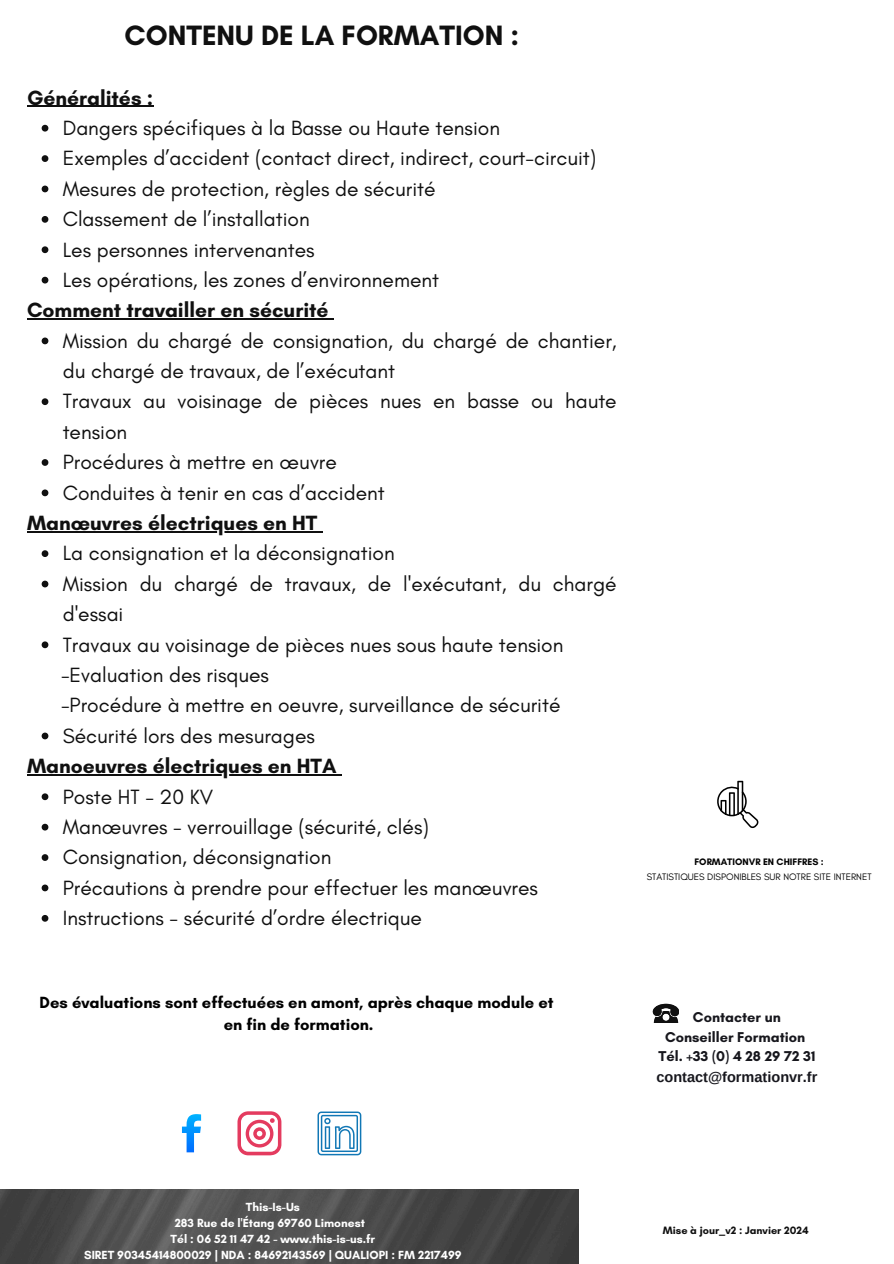
<style>
.page{position:relative;width:894px;height:1264px;background:#fff}
.page>*{position:absolute;margin:0;border:0;box-sizing:border-box;transform-origin:0 0}
.t1{font:700 28.5px "Glacial Indifference";color:#101010}
.t2{font:21px/30.3px "Glacial Indifference";color:#101010}
.t3{font:700 21px "Glacial Indifference";color:#101010}
.t4{font:700 16.5px/22.5px "Glacial Indifference";color:#000;text-align:center}
.t5{font:700 14.55px/20px "Glacial Indifference";color:#17171d;text-align:center}
.t6{font:700 12px/16px "Glacial Indifference";color:#fff;text-align:center}
.t7{font:700 10.95px "Glacial Indifference";color:#101010}
.t8{font:9.6px "Glacial Indifference";color:#000}
.t9{font:700 9.6px "Glacial Indifference";color:#000}
.s1{font-family:"Arimo"}
</style>
<div class="page">
<hr style="left:27px;top:106px;width:126px;height:1px;background:#101010">
<svg style="left:42px;top:125px;width:6px;height:7px"></svg>
<svg style="left:42px;top:155px;width:6px;height:7px"></svg>
<svg style="left:42px;top:186px;width:6px;height:6px"></svg>
<svg style="left:41px;top:216px;width:8px;height:38px"></svg>
<svg style="left:42px;top:277px;width:6px;height:6px"></svg>
<hr style="left:27px;top:318px;width:301px;height:1px;background:#101010">
<svg style="left:42px;top:337px;width:6px;height:7px"></svg>
<svg style="left:42px;top:398px;width:6px;height:7px"></svg>
<svg style="left:42px;top:459px;width:6px;height:7px"></svg>
<svg style="left:42px;top:489px;width:6px;height:7px"></svg>
<hr style="left:27px;top:531px;width:290px;height:1px;background:#101010">
<svg style="left:42px;top:550px;width:6px;height:7px"></svg>
<svg style="left:42px;top:580px;width:6px;height:7px"></svg>
<svg style="left:42px;top:641px;width:6px;height:7px"></svg>
<svg style="left:42px;top:732px;width:6px;height:7px"></svg>
<hr style="left:27px;top:774px;width:309px;height:1px;background:#101010">
<svg style="left:42px;top:793px;width:6px;height:7px"></svg>
<svg style="left:42px;top:823px;width:6px;height:7px"></svg>
<svg style="left:42px;top:854px;width:6px;height:7px"></svg>
<svg style="left:42px;top:884px;width:6px;height:7px"></svg>
<svg style="left:42px;top:915px;width:6px;height:6px"></svg>
<img style="left:0;top:1189px;width:578px;height:74px">
<svg style="left:652px;top:1003px;width:26px;height:19px"></svg>
<svg style="left:717px;top:780px;width:41px;height:48px"></svg>
<svg style="left:182px;top:1114px;width:19px;height:38px"></svg>
<svg style="left:237px;top:1111px;width:44px;height:44px"></svg>
<svg style="left:317px;top:1111px;width:44px;height:44px"></svg>
<h1 class="t1" style="left:124px;top:18px;width:396px">CONTENU DE LA FORMATION :</h1>
<h2 class="t3" style="left:27px;top:85px;width:128px">Généralités :</h2>
<p class="t2" style="left:63px;top:112px;width:438px">Dangers spécifiques à la Basse ou Haute tension</p>
<p class="t2" style="left:63px;top:143px;width:535px">Exemples d’accident (contact direct, indirect, court-circuit)</p>
<p class="t2" style="left:63px;top:173px;width:374px">Mesures de protection, règles de sécurité</p>
<p class="t2" style="left:63px;top:204px;width:248px">Classement de l’installation</p>
<p class="t2" style="left:63px;top:234px;width:253px">Les personnes intervenantes</p>
<p class="t2" style="left:63px;top:264px;width:378px">Les opérations, les zones d’environnement</p>
<p class="t3" style="left:27px;top:297px;width:303px">Comment travailler en sécurité</p>
<p class="t2" style="left:63px;top:325px;width:555px">Mission du chargé de consignation, du chargé de chantier, du chargé de travaux, de l’exécutant</p>
<p class="t2" style="left:63px;top:386px;width:555px">Travaux au voisinage de pièces nues en basse ou haute tension</p>
<p class="t2" style="left:63px;top:447px;width:275px">Procédures à mettre en œuvre</p>
<p class="t2" style="left:63px;top:477px;width:323px">Conduites à tenir en cas d’accident</p>
<h2 class="t3" style="left:27px;top:510px;width:292px">Manœuvres électriques en HT</h2>
<p class="t2" style="left:63px;top:538px;width:333px">La consignation et la déconsignation</p>
<p class="t2" style="left:63px;top:568px;width:555px">Mission du chargé de travaux, de l'exécutant, du chargé d'essai</p>
<p class="t2" style="left:63px;top:629px;width:502px">Travaux au voisinage de pièces nues sous haute tension</p>
<h3 class="t2" style="left:61px;top:659px;width:501px">-Evaluation des risques<br>-Procédure à mettre en oeuvre, surveillance de sécurité</h3>
<p class="t2" style="left:63px;top:720px;width:253px">Sécurité lors des mesurages</p>
<p class="t3" style="left:27px;top:753px;width:311px">Manoeuvres électriques en HTA</p>
<p class="t2" style="left:63px;top:781px;width:152px">Poste HT - 20 KV</p>
<p class="t2" style="left:63px;top:811px;width:367px">Manœuvres - verrouillage (sécurité, clés)</p>
<p class="t2" style="left:63px;top:841px;width:270px">Consignation, déconsignation</p>
<p class="t2" style="left:63px;top:872px;width:476px">Précautions à prendre pour effectuer les manœuvres</p>
<p class="t2" style="left:63px;top:902px;width:360px">Instructions - sécurité d’ordre électrique</p>
<p class="t4" style="left:40px;top:990px;width:515px">Des évaluations sont effectuées en amont, après chaque module et en fin de formation.</p>
<h4 class="t9" style="left:694px;top:856px;width:131px">FORMATIONVR EN CHIFFRES :</h4>
<p class="t8" style="left:646px;top:870px;width:226px">STATISTIQUES DISPONIBLES SUR NOTRE SITE INTERNET</p>
<p class="t5" style="left:656px;top:1006px;width:162px">Contacter un<br>Conseiller Formation<br>Tél. +33 (0) 4 28 29 72 31 <span class="s1">contact@formationvr.fr</span></p>
<p class="t6" style="left:84px;top:1198px;width:379px">This-Is-Us<br>283 Rue de l'Étang 69760 Limonest<br>Tél : 06 52 11 47 42 - www.this-is-us.fr<br>SIRET 90345414800029 | NDA : 84692143569 | QUALIOPI : FM 2217499</p>
<p class="t7" style="left:662px;top:1223px;width:147px">Mise à jour_v2 : Janvier 2024</p>
</div>
